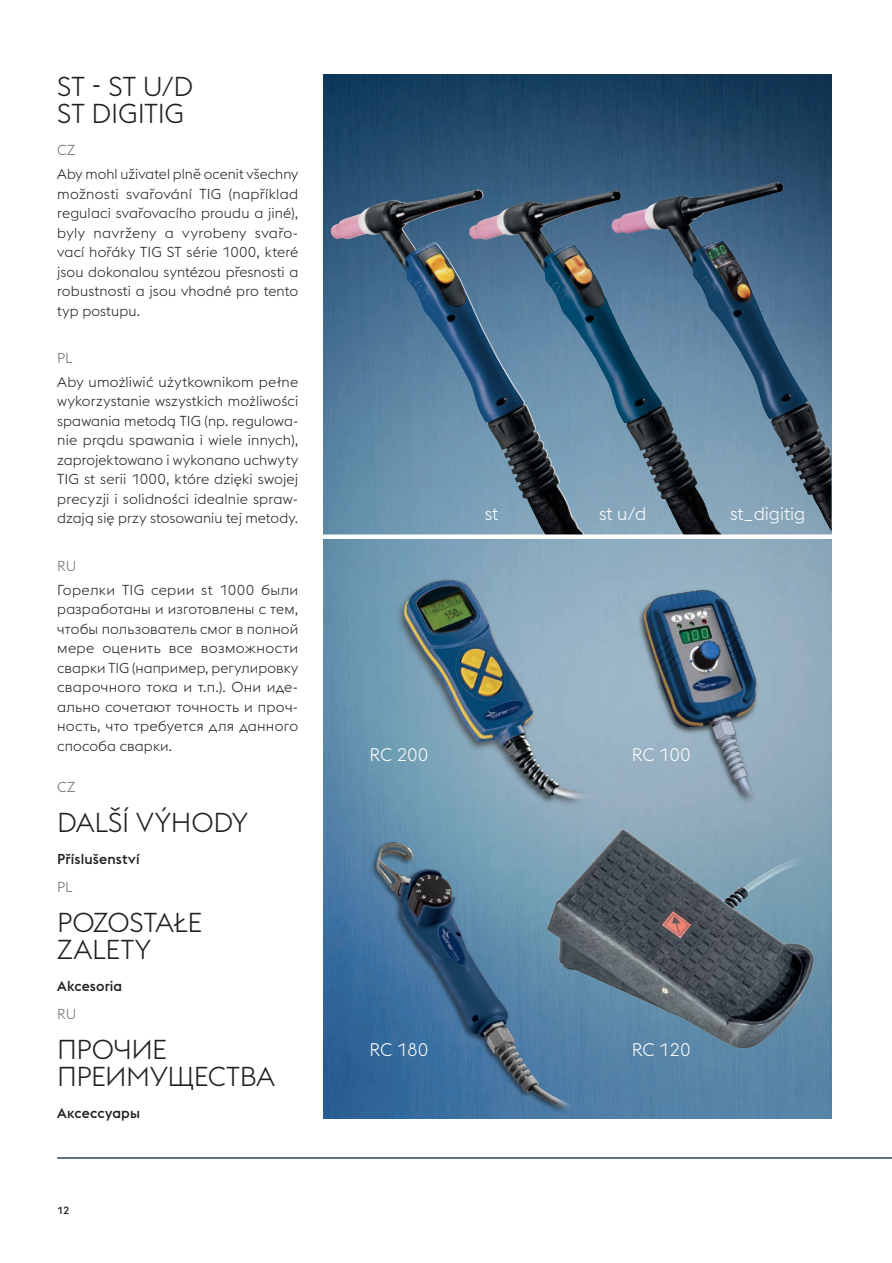
<style>
.page{position:relative;width:892px;height:1263px;background:#fff}
.page>*{position:absolute;margin:0;border:0;box-sizing:border-box;transform-origin:0 0}
.t1{font:300 27px/27px "voestalpine";letter-spacing:-.01em;color:#231f20}
.t2{font:300 18px "voestalpine";color:#fff}
.t3{font:300 14.25px/19.5px "voestalpine";letter-spacing:.01em;color:#231f20;text-align:justify}
.t4{font:500 14.25px "voestalpine";letter-spacing:.01em;color:#231f20}
.t5{font:300 14.25px "voestalpine";letter-spacing:-.005em;color:#6c6d70}
.t6{font:500 10.5px "voestalpine";color:#231f20}
</style>
<div class="page">
<hr style="left:57px;top:1157px;width:834px;height:1px;background:#284264">
<img style="left:324px;top:74px;width:507px;height:1044px">
<img style="left:585px;top:191px;width:138px;height:343px">
<img style="left:329px;top:190px;width:256px;height:344px">
<img style="left:611px;top:182px;width:220px;height:349px">
<img style="left:635px;top:586px;width:131px;height:223px">
<img style="left:540px;top:823px;width:278px;height:233px">
<img style="left:353px;top:832px;width:247px;height:287px">
<img style="left:390px;top:566px;width:230px;height:250px">
<div style="left:318px;top:534px;width:535px;height:5px;background:#fff"></div>
<h1 class="t1" style="left:57px;top:73px;width:137px">ST - ST U/D<br>ST DIGITIG</h1>
<p class="t5" style="left:57px;top:142px;width:20px">CZ</p>
<p class="t3" style="left:57px;top:164px;width:242px">Aby mohl uživatel plně ocenit všechny možnosti svařování TIG (například regulaci svařovacího proudu a jiné), byly navrženy a vyrobeny svařo&shy;vací hořáky TIG ST série 1000, které jsou dokonalou syntézou přesnosti a robustnosti a jsou vhodné pro tento typ postupu.</p>
<p class="t5" style="left:57px;top:350px;width:17px">PL</p>
<p class="t3" style="left:57px;top:372px;width:242px">Aby umożliwić użytkownikom pełne wykorzystanie wszystkich możliwości spawania metodą TIG (np. regulowa&shy;nie prądu spawania i wiele innych), zaprojektowano i wykonano uchwyty TIG st serii 1000, które dzięki swojej precyzji i solidności idealnie spraw&shy;dzają się przy stosowaniu tej metody.</p>
<p class="t5" style="left:57px;top:557px;width:21px">RU</p>
<p class="t3" style="left:57px;top:580px;width:242px">Горелки TIG серии st 1000 были разработаны и изготовлены с тем, чтобы пользователь смог в полной мере оценить все возможности сварки TIG (например, регулировку сварочного тока и т.п.). Они иде&shy;ально сочетают точность и проч&shy;ность, что требуется для данного способа сварки.</p>
<p class="t5" style="left:57px;top:779px;width:20px">CZ</p>
<h1 class="t1" style="left:57px;top:809px;width:192px">DALŠÍ VÝHODY</h1>
<p class="t4" style="left:57px;top:850px;width:84px">Příslušenství</p>
<p class="t5" style="left:57px;top:879px;width:17px">PL</p>
<h1 class="t1" style="left:57px;top:909px;width:146px">POZOSTAŁE<br>ZALETY</h1>
<p class="t4" style="left:57px;top:977px;width:67px">Akcesoria</p>
<p class="t5" style="left:57px;top:1006px;width:21px">RU</p>
<h1 class="t1" style="left:57px;top:1036px;width:219px">ПРОЧИЕ<br>ПРЕИМУЩЕСТВА</h1>
<p class="t4" style="left:57px;top:1104px;width:84px">Аксессуары</p>
<p class="t6" style="left:57px;top:1204px;width:14px">12</p>
<p class="t2" style="left:485px;top:503px;width:15px">st</p>
<p class="t2" style="left:599px;top:503px;width:49px">st u/d</p>
<p class="t2" style="left:730px;top:503px;width:77px">st_digitig</p>
<p class="t2" style="left:369px;top:745px;width:61px">RC 200</p>
<p class="t2" style="left:631px;top:745px;width:61px">RC 100</p>
<p class="t2" style="left:369px;top:1039px;width:61px">RC 180</p>
<p class="t2" style="left:631px;top:1039px;width:61px">RC 120</p>
</div>
